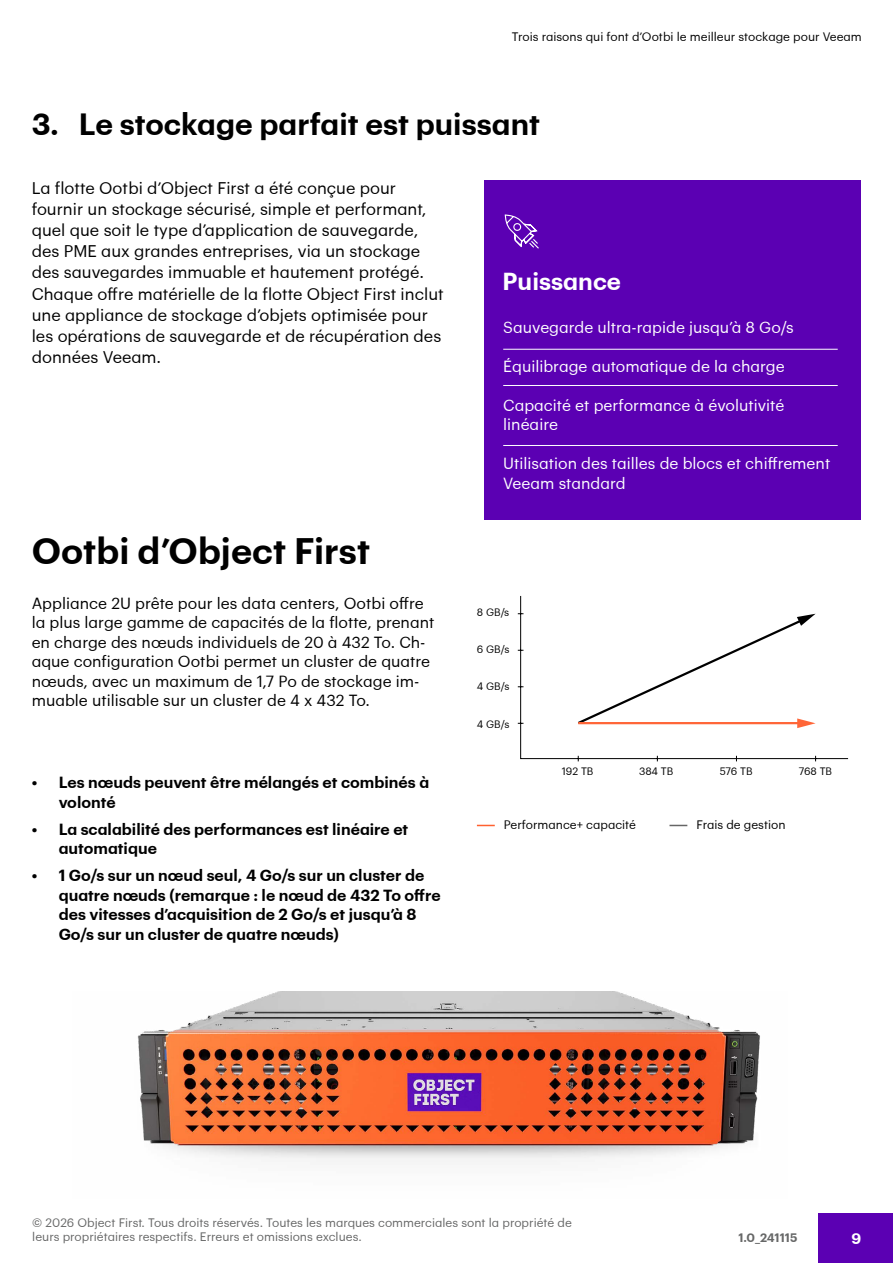
<style>
.page{position:relative;width:893px;height:1263px;background:#fff}
.page>*{position:absolute;margin:0;border:0;box-sizing:border-box;transform-origin:0 0}
.t1{font:700 36px "Graphik OF Semi";color:#000}
.t2{font:700 30px "Graphik OF Semi";color:#000}
.t3{font:700 24px "Graphik OF Semi";color:#fff}
.t4{font:16.5px/21px "Graphik OF Regular";color:#000}
.t5{font:15.75px/19.5px "Graphik OF Regular";color:#000}
.t6{font:700 15.75px/19.5px "Graphik OF Semi";color:#000}
.t7{font:15.75px/19.5px "Graphik OF Regular";color:#fff}
.t8{font:700 15px "Graphik OF Semi";color:#fff}
.t9{font:12px/14.4px "Graphik OF Regular";color:#666767}
.t10{font:12px "Graphik OF Regular";color:#000}
.t11{font:12px "Graphik OF Regular";color:#000101}
.t12{font:700 12px "Graphik OF Semi";letter-spacing:-.005em;color:#666767}
.t13{font:10.5px "Graphik OF Regular";color:#000}
</style>
<div class="page">
<div style="left:818px;top:1214px;width:75px;height:49px;background:#5b00b3"></div>
<img style="left:137px;top:991px;width:623px;height:171px">
<div style="left:485px;top:181px;width:376px;height:339px;background:#5b00b3"></div>
<hr style="left:503px;top:349px;width:335px;height:1px;background:#fff">
<hr style="left:503px;top:385px;width:335px;height:1px;background:#fff">
<hr style="left:503px;top:445px;width:335px;height:1px;background:#fff">
<svg style="left:517px;top:595px;width:332px;height:167px"></svg>
<svg style="left:575px;top:614px;width:241px;height:114px"></svg>
<svg style="left:477px;top:825px;width:18px;height:1px"></svg>
<svg style="left:669px;top:825px;width:18px;height:1px"></svg>
<svg style="left:504px;top:215px;width:35px;height:34px"></svg>
<p class="t10" style="left:512px;top:28px;width:351px">Trois raisons qui font d’Ootbi le meilleur stockage pour Veeam</p>
<h2 class="t2" style="left:32px;top:101px;width:510px">3. Le stockage parfait est puissant</h2>
<p class="t4" style="left:32px;top:177px;width:414px">La flotte Ootbi d’Object First a été conçue pour fournir un stockage sécurisé, simple et performant, quel que soit le type d’application de sauvegarde, des PME aux grandes entreprises, via un stockage des sauvegardes immuable et hautement protégé.<br>Chaque offre matérielle de la flotte Object First inclut une appliance de stockage d’objets optimisée pour les opérations de sauvegarde et de récupération des données Veeam.</p>
<h1 class="t1" style="left:32px;top:524px;width:340px">Ootbi d’Object First</h1>
<h3 class="t3" style="left:503px;top:263px;width:120px">Puissance</h3>
<p class="t7" style="left:503px;top:316px;width:292px">Sauvegarde ultra-rapide jusqu’à 8 Go/s</p>
<p class="t7" style="left:503px;top:355px;width:283px">Équilibrage automatique de la charge</p>
<p class="t7" style="left:503px;top:394px;width:283px">Capacité et performance à évolutivité linéaire</p>
<p class="t7" style="left:503px;top:453px;width:329px">Utilisation des tailles de blocs et chiffrement<br>Veeam standard</p>
<p class="t5" style="left:32px;top:592px;width:404px">Appliance 2U prête pour les data centers, Ootbi offre la plus large gamme de capacités de la flotte, prenant en charge des nœuds individuels de 20 à 432 To. Ch&shy;aque configuration Ootbi permet un cluster de quatre nœuds, avec un maximum de 1,7 Po de stockage im&shy;muable utilisable sur un cluster de 4 x 432 To.</p>
<p class="t13" style="left:477px;top:604px;width:34px">8 GB/s</p>
<p class="t13" style="left:477px;top:641px;width:34px">6 GB/s</p>
<p class="t13" style="left:477px;top:679px;width:34px">4 GB/s</p>
<p class="t13" style="left:477px;top:716px;width:34px">4 GB/s</p>
<p class="t6" style="left:59px;top:771px;width:372px;text-indent:-27px">• Les nœuds peuvent être mélangés et combinés à volonté</p>
<p class="t6" style="left:59px;top:818px;width:351px;text-indent:-27px">• La scalabilité des performances est linéaire et automatique</p>
<p class="t6" style="left:59px;top:864px;width:383px;text-indent:-27px">• 1 Go/s sur un nœud seul, 4 Go/s sur un cluster de quatre nœuds (remarque : le nœud de 432 To offre des vitesses d’acquisition de 2 Go/s et jusqu’à 8<br>Go/s sur un cluster de quatre nœuds)</p>
<p class="t13" style="left:562px;top:764px;width:33px">192 TB</p>
<p class="t13" style="left:639px;top:764px;width:36px">384 TB</p>
<p class="t13" style="left:720px;top:764px;width:34px">576 TB</p>
<p class="t13" style="left:799px;top:764px;width:35px">768 TB</p>
<p class="t11" style="left:504px;top:816px;width:134px">Performance+ capacité</p>
<p class="t11" style="left:696px;top:816px;width:91px">Frais de gestion</p>
<p class="t9" style="left:32px;top:1214px;width:541px">© 2026 Object First. Tous droits réservés. Toutes les marques commerciales sont la propriété de leurs propriétaires respectifs. Erreurs et omissions exclues.</p>
<p class="t12" style="left:739px;top:1228px;width:60px">1.0_241115</p>
<p class="t8" style="left:851px;top:1227px;width:11px">9</p>
</div>
